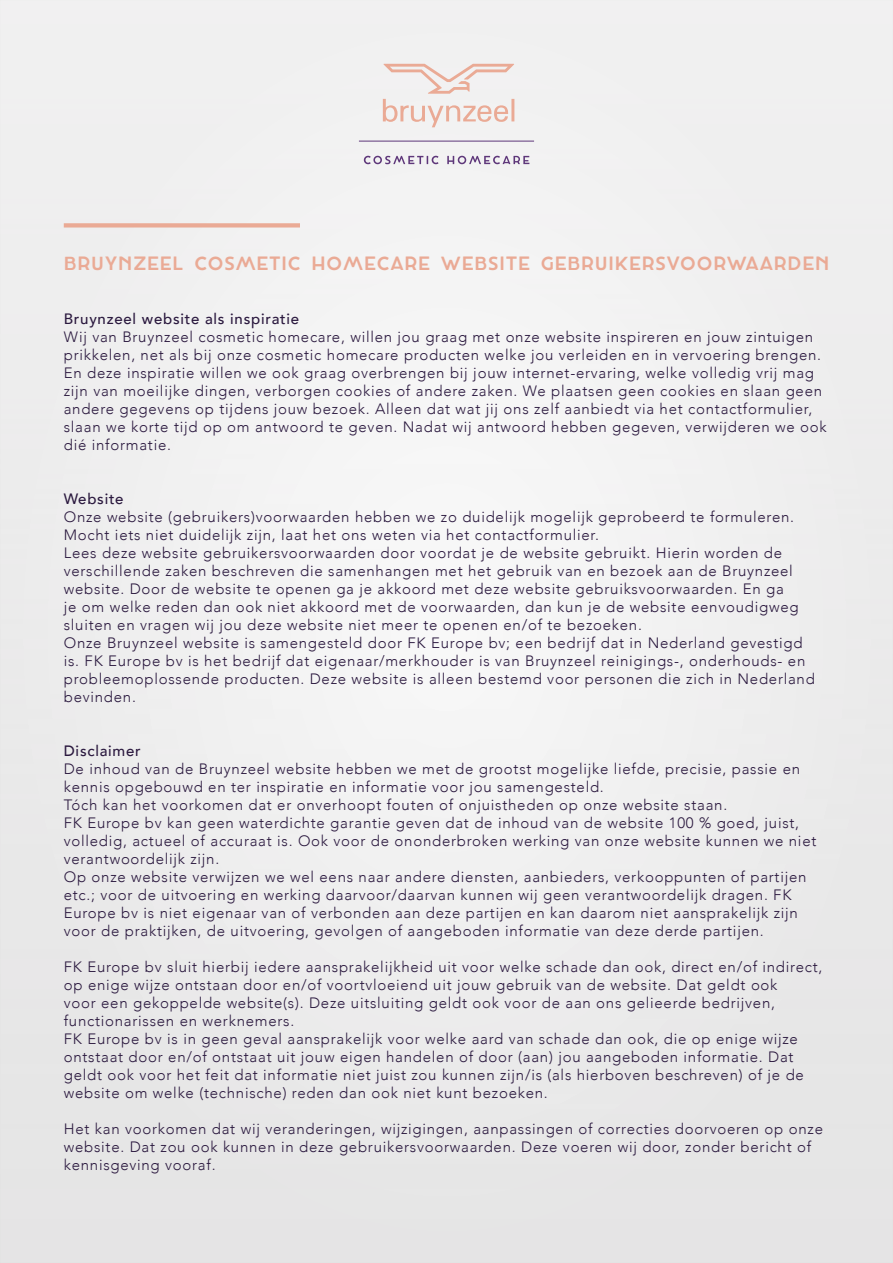
<style>
.page{position:relative;width:893px;height:1263px;background:#efefef}
.page>*{position:absolute;margin:0;border:0;box-sizing:border-box;transform-origin:0 0}
.t1{font:700 18px "Cocosignum Maiuscoletto";letter-spacing:.05em;color:#eaaa95}
.t2{font:300 15px/18px "Avenir";letter-spacing:.05em;color:#2b193f}
.t3{font:500 15px "Avenir";letter-spacing:.05em;color:#2b193f}
.s1{font-family:"Puffin Display";font-weight:600}
</style>
<div class="page">
<hr style="left:359px;top:141px;width:175px;height:1px;background:#5e377a">
<svg style="left:383px;top:64px;width:131px;height:63px"></svg>
<svg style="left:364px;top:156px;width:165px;height:8px"></svg>
<svg style="left:64px;top:223px;width:236px;height:4px"></svg>
<p class="t1" style="left:64px;top:253px;width:767px">BR<span class="s1">U</span>YNZEEL CO<span class="s1">S</span>METIC HOMECARE WEB<span class="s1">S</span>ITE GEBR<span class="s1">U</span>IKER<span class="s1">S</span>VOORWAARDEN</p>
<p class="t3" style="left:64px;top:306px;width:237px">Bruynzeel website als inspiratie</p>
<p class="t2" style="left:64px;top:328px;width:764px">Wij van Bruynzeel cosmetic homecare, willen jou graag met onze website inspireren en jouw zintuigen prikkelen, net als bij onze cosmetic homecare producten welke jou verleiden en in vervoering brengen.<br>En deze inspiratie willen we ook graag overbrengen bij jouw internet-ervaring, welke volledig vrij mag zijn van moeilijke dingen, verborgen cookies of andere zaken. We plaatsen geen cookies en slaan geen andere gegevens op tijdens jouw bezoek. Alleen dat wat jij ons zelf aanbiedt via het contactformulier, slaan we korte tijd op om antwoord te geven. Nadat wij antwoord hebben gegeven, verwijderen we ook dié informatie.</p>
<p class="t3" style="left:64px;top:486px;width:61px">Website</p>
<p class="t2" style="left:64px;top:508px;width:732px">Onze website (gebruikers)voorwaarden hebben we zo duidelijk mogelijk geprobeerd te formuleren.<br>Mocht iets niet duidelijk zijn, laat het ons weten via het contactformulier.</p>
<p class="t2" style="left:64px;top:544px;width:736px">Lees deze website gebruikersvoorwaarden door voordat je de website gebruikt. Hierin worden de verschillende zaken beschreven die samenhangen met het gebruik van en bezoek aan de Bruynzeel website. Door de website te openen ga je akkoord met deze website gebruiksvoorwaarden. En ga je om welke reden dan ook niet akkoord met de voorwaarden, dan kun je de website eenvoudigweg sluiten en vragen wij jou deze website niet meer te openen en/of te bezoeken.</p>
<p class="t2" style="left:64px;top:634px;width:753px">Onze Bruynzeel website is samengesteld door FK Europe bv; een bedrijf dat in Nederland gevestigd is. FK Europe bv is het bedrijf dat eigenaar/merkhouder is van Bruynzeel reinigings-, onderhouds- en probleemoplossende producten. Deze website is alleen bestemd voor personen die zich in Nederland bevinden.</p>
<p class="t3" style="left:64px;top:738px;width:79px">Disclaimer</p>
<p class="t2" style="left:64px;top:760px;width:738px">De inhoud van de Bruynzeel website hebben we met de grootst mogelijke liefde, precisie, passie en kennis opgebouwd en ter inspiratie en informatie voor jou samengesteld.</p>
<p class="t2" style="left:64px;top:796px;width:665px">Tóch kan het voorkomen dat er onverhoopt fouten of onjuistheden op onze website staan.</p>
<p class="t2" style="left:64px;top:814px;width:754px">FK Europe bv kan geen waterdichte garantie geven dat de inhoud van de website 100 % goed, juist, volledig, actueel of accuraat is. Ook voor de ononderbroken werking van onze website kunnen we niet verantwoordelijk zijn.</p>
<p class="t2" style="left:64px;top:868px;width:744px">Op onze website verwijzen we wel eens naar andere diensten, aanbieders, verkooppunten of partijen etc.; voor de uitvoering en werking daarvoor/daarvan kunnen wij geen verantwoordelijk dragen. FK Europe bv is niet eigenaar van of verbonden aan deze partijen en kan daarom niet aansprakelijk zijn voor de praktijken, de uitvoering, gevolgen of aangeboden informatie van deze derde partijen.</p>
<p class="t2" style="left:64px;top:958px;width:760px">FK Europe bv sluit hierbij iedere aansprakelijkheid uit voor welke schade dan ook, direct en/of indirect, op enige wijze ontstaan door en/of voortvloeiend uit jouw gebruik van de website. Dat geldt ook<br>voor een gekoppelde website(s). Deze uitsluiting geldt ook voor de aan ons gelieerde bedrijven, functionarissen en werknemers.</p>
<p class="t2" style="left:64px;top:1030px;width:742px">FK Europe bv is in geen geval aansprakelijk voor welke aard van schade dan ook, die op enige wijze ontstaat door en/of ontstaat uit jouw eigen handelen of door (aan) jou aangeboden informatie. Dat geldt ook voor het feit dat informatie niet juist zou kunnen zijn/is (als hierboven beschreven) of je de website om welke (technische) reden dan ook niet kunt bezoeken.</p>
<p class="t2" style="left:64px;top:1120px;width:761px">Het kan voorkomen dat wij veranderingen, wijzigingen, aanpassingen of correcties doorvoeren op onze website. Dat zou ook kunnen in deze gebruikersvoorwaarden. Deze voeren wij door, zonder bericht of kennisgeving vooraf.</p>
</div>
